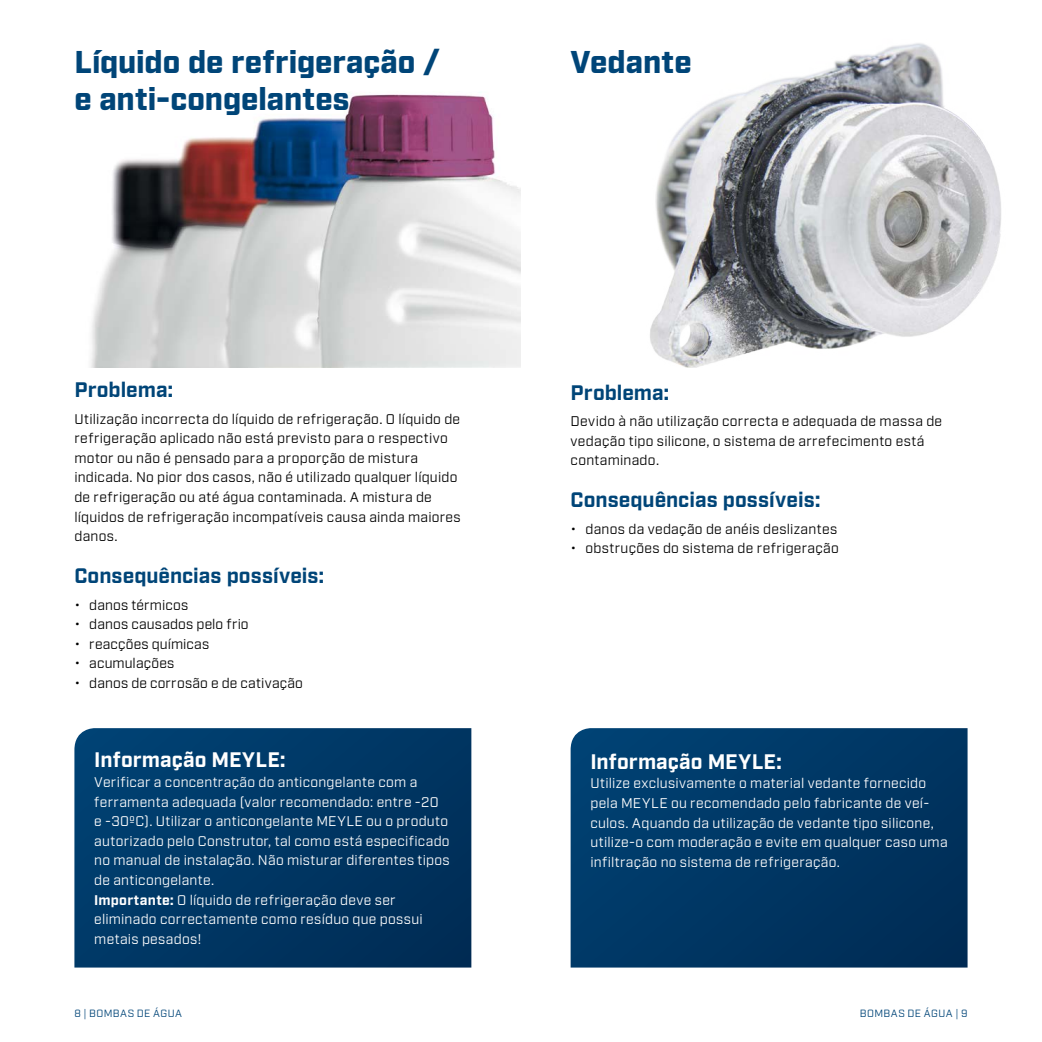
<style>
.page{position:relative;width:1042px;height:1042px;background:#fff}
.page>*{position:absolute;margin:0;border:0;box-sizing:border-box;transform-origin:0 0}
.t1{font:900 31.5px/37.8px "Industry";letter-spacing:-.005em;color:#004578}
.t2{font:700 21px "Industry";color:#004578}
.t3{font:700 21px "Industry";letter-spacing:.005em;color:#fff}
.t4{font:14px/19.6px "Industry";letter-spacing:.02em;color:#000}
.t5{font:14px/19.6px "Industry";letter-spacing:.02em;color:#fff}
.t6{font:10.5px "Industry";letter-spacing:.05em;color:#004578}
.s1{font-weight:700}
</style>
<div class="page">
<img style="left:90px;top:92px;width:431px;height:275px">
<img style="left:650px;top:43px;width:351px;height:324px">
<svg style="left:74px;top:728px;width:397px;height:239px;background:#003764"></svg>
<svg style="left:570px;top:728px;width:397px;height:239px;background:#003764"></svg>
<h1 class="t1" style="left:74px;top:44px;width:367px">Líquido de refrigeração / e anti-congelantes</h1>
<h2 class="t2" style="left:74px;top:377px;width:100px">Problema:</h2>
<p class="t4" style="left:74px;top:409px;width:388px">Utilização incorrecta do líquido de refrigeração. O líquido de refrigeração aplicado não está previsto para o respectivo motor ou não é pensado para a proporção de mistura indicada. No pior dos casos, não é utilizado qualquer líquido de refrigeração ou até água contaminada. A mistura de líquidos de refrigeração incompatíveis causa ainda maiores danos.</p>
<h2 class="t2" style="left:74px;top:563px;width:251px">Consequências possíveis:</h2>
<p class="t4" style="left:74px;top:595px;width:115px">• danos térmicos</p>
<p class="t4" style="left:74px;top:615px;width:176px">• danos causados pelo frio</p>
<p class="t4" style="left:74px;top:634px;width:136px">• reacções químicas</p>
<p class="t4" style="left:74px;top:654px;width:101px">• acumulações</p>
<p class="t4" style="left:74px;top:673px;width:230px">• danos de corrosão e de cativação</p>
<h2 class="t3" style="left:94px;top:747px;width:193px">Informação MEYLE:</h2>
<p class="t5" style="left:94px;top:773px;width:357px">Verificar a concentração do anticongelante com a ferramenta adequada (valor recomendado: entre -20 e -30ºC). Utilizar o anticongelante MEYLE ou o produto autorizado pelo Construtor, tal como está especificado no manual de instalação. Não misturar diferentes tipos de anticongelante.<br><span class="s1">Importante:</span> O líquido de refrigeração deve ser eliminado correctamente como resíduo que possui metais pesados!</p>
<p class="t6" style="left:74px;top:1007px;width:109px">8 | BOMBAS DE ÁGUA</p>
<h1 class="t1" style="left:570px;top:44px;width:123px">Vedante</h1>
<h2 class="t2" style="left:570px;top:380px;width:100px">Problema:</h2>
<p class="t4" style="left:570px;top:412px;width:373px">Devido à não utilização correcta e adequada de massa de vedação tipo silicone, o sistema de arrefecimento está contaminado.</p>
<h2 class="t2" style="left:570px;top:487px;width:251px">Consequências possíveis:</h2>
<p class="t4" style="left:570px;top:519px;width:268px">• danos da vedação de anéis deslizantes</p>
<p class="t4" style="left:570px;top:539px;width:270px">• obstruções do sistema de refrigeração</p>
<h2 class="t3" style="left:590px;top:749px;width:193px">Informação MEYLE:</h2>
<p class="t5" style="left:590px;top:774px;width:359px">Utilize exclusivamente o material vedante fornecido pela MEYLE ou recomendado pelo fabricante de veí&shy;culos. Aquando da utilização de vedante tipo silicone, utilize-o com moderação e evite em qualquer caso uma infiltração no sistema de refrigeração.</p>
<p class="t6" style="left:860px;top:1007px;width:109px">BOMBAS DE ÁGUA | 9</p>
</div>
